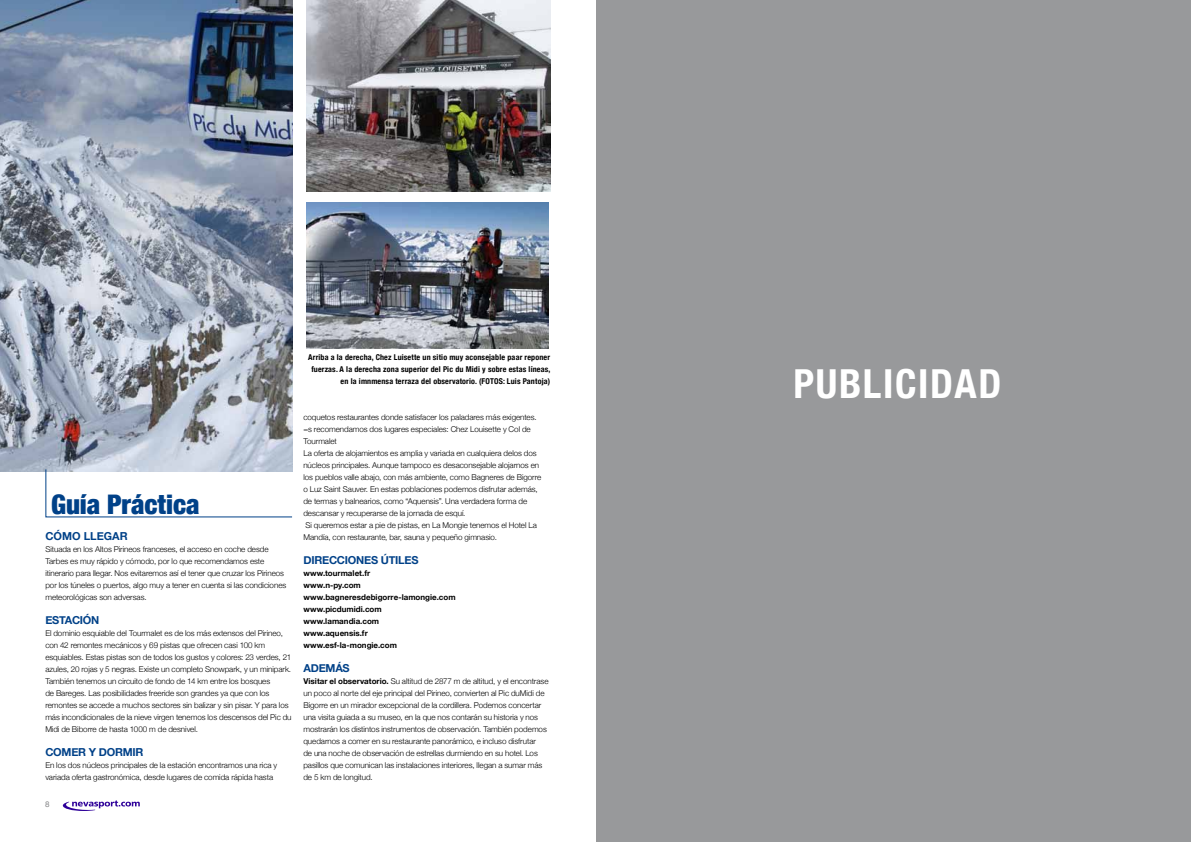
<style>
.page{position:relative;width:1191px;height:842px;background:#fff}
.page>*{position:absolute;margin:0;border:0;box-sizing:border-box;transform-origin:0 0}
.t1{font:700 condensed 40px "Helvetica Neue";letter-spacing:.04em;color:#fff}
.texto{font:900 condensed 27px "Helvetica Neue";letter-spacing:-.005em;color:#004188}
.ladillo{font:700 11px "Helvetica Neue";letter-spacing:-.02em;color:#004188}
.ladillo-2{font:700 11px "Helvetica Neue";color:#004188}
.texto-2{font:300 8px/12px "Helvetica Neue";letter-spacing:-.005em;color:#000}
.pie{font:700 condensed 8px/12px "Helvetica Neue";letter-spacing:.02em;color:#000;text-align:right}
.texto-3{font:700 8px "Helvetica Neue";letter-spacing:.005em;color:#000}
.t2{font:8px "Helvetica Neue";color:#87888a}
.s1{font-weight:700}
</style>
<div class="page">
<svg style="left:63px;top:800px;width:77px;height:11px"></svg>
<img style="left:0;top:0;width:292px;height:471px">
<img style="left:306px;top:0;width:244px;height:191px">
<img style="left:306px;top:203px;width:242px;height:145px">
<svg style="left:45px;top:468px;width:248px;height:50px"></svg>
<div style="left:597px;top:0;width:594px;height:842px;background:#98999b"></div>
<p class="texto" style="left:51px;top:487px;width:150px">Guía Práctica</p>
<p class="ladillo-2" style="left:45px;top:529px;width:84px">CÓMO LLEGAR</p>
<p class="texto-2" style="left:45px;top:543px;width:242px">Situada en los Altos Pirineos franceses, el acceso en coche desde Tarbes es muy rápido y cómodo, por lo que recomendamos este itinerario para llegar. Nos evitaremos así el tener que cruzar los Pirineos por los túneles o puertos, algo muy a tener en cuenta si las condiciones meteorológicas son adversas.</p>
<p class="ladillo" style="left:45px;top:613px;width:56px">ESTACIÓN</p>
<p class="texto-2" style="left:45px;top:627px;width:248px">El dominio esquiable del Tourmalet es de los más extensos del Pirineo, con 42 remontes mecánicos y 69 pistas que ofrecen casi 100 km esquiables. Estas pistas son de todos los gustos y colores: 23 verdes, 21 azules, 20 rojas y 5 negras. Existe un completo Snowpark, y un minipark.<br>También tenemos un circuito de fondo de 14 km entre los bosques<br>de Bareges. Las posibilidades freeride son grandes ya que con los remontes se accede a muchos sectores sin balizar y sin pisar. Y para los más incondicionales de la nieve virgen tenemos los descensos del Pic du Midi de Biborre de hasta 1000 m de desnivel.</p>
<p class="ladillo" style="left:45px;top:745px;width:100px">COMER Y DORMIR</p>
<p class="texto-2" style="left:45px;top:759px;width:233px">En los dos núcleos principales de la estación encontramos una rica y variada oferta gastronómica, desde lugares de comida rápida hasta</p>
<p class="t2" style="left:45px;top:799px;width:6px">8</p>
<p class="pie" style="left:308px;top:351px;width:244px">Arriba a la derecha, Chez Luisette un sitio muy aconsejable paar reponer fuerzas. A la derecha zona superior del Pic du Midi y sobre estas líneas, en la imnmensa terraza del observatorio. (FOTOS: Luis Pantoja)</p>
<p class="texto-2" style="left:303px;top:411px;width:235px">coquetos restaurantes donde satisfacer los paladares más exigentes. =s recomendamos dos lugares especiales: Chez Louisette y Col de<br>Tourmalet</p>
<p class="texto-2" style="left:303px;top:447px;width:239px">La oferta de alojamientos es amplia y variada en cualquiera delos dos núcleos principales. Aunque tampoco es desaconsejable alojarnos en los pueblos valle abajo, con más ambiente, como Bagneres de Bigorre o Luz Saint Sauver. En estas poblaciones podemos disfrutar además, de termas y balnearios, como “Aquensis”. Una verdadera forma de descansar y recuperarse de la jornada de esquí.</p>
<p class="texto-2" style="left:303px;top:519px;width:235px">Si queremos estar a pie de pistas, en La Mongie tenemos el Hotel La<br>Mandía, con restaurante, bar, sauna y pequeño gimnasio.</p>
<p class="ladillo" style="left:303px;top:553px;width:117px">DIRECCIONES ÚTILES</p>
<p class="texto-3" style="left:303px;top:568px;width:68px">www.tourmalet.fr</p>
<p class="texto-3" style="left:303px;top:580px;width:59px">www.n-py.com</p>
<p class="texto-3" style="left:303px;top:592px;width:154px">www.bagneresdebigorre-lamongie.com</p>
<p class="texto-3" style="left:303px;top:604px;width:80px">www.picdumidi.com</p>
<p class="texto-3" style="left:303px;top:616px;width:77px">www.lamandia.com</p>
<p class="texto-3" style="left:303px;top:628px;width:66px">www.aquensis.fr</p>
<p class="texto-3" style="left:303px;top:640px;width:95px">www.esf-la-mongie.com</p>
<p class="ladillo" style="left:303px;top:661px;width:48px">ADEMÁS</p>
<p class="texto-2" style="left:303px;top:675px;width:247px"><span class="s1">Visitar el observatorio.</span> Su altitud de 2877 m de altitud, y el encontrase un poco al norte del eje principal del Pirineo, convierten al Pic duMidi de Bigorre en un mirador excepcional de la cordillera. Podemos concertar una visita guiada a su museo, en la que nos contarán su historia y nos mostrarán los distintos instrumentos de observación. También podemos quedarnos a comer en su restaurante panorámico, e incluso disfrutar<br>de una noche de observación de estrellas durmiendo en su hotel. Los pasillos que comunican las instalaciones interiores, llegan a sumar más de 5 km de longitud.</p>
<p class="t1" style="left:793px;top:360px;width:209px">PUBLICIDAD</p>
</div>
